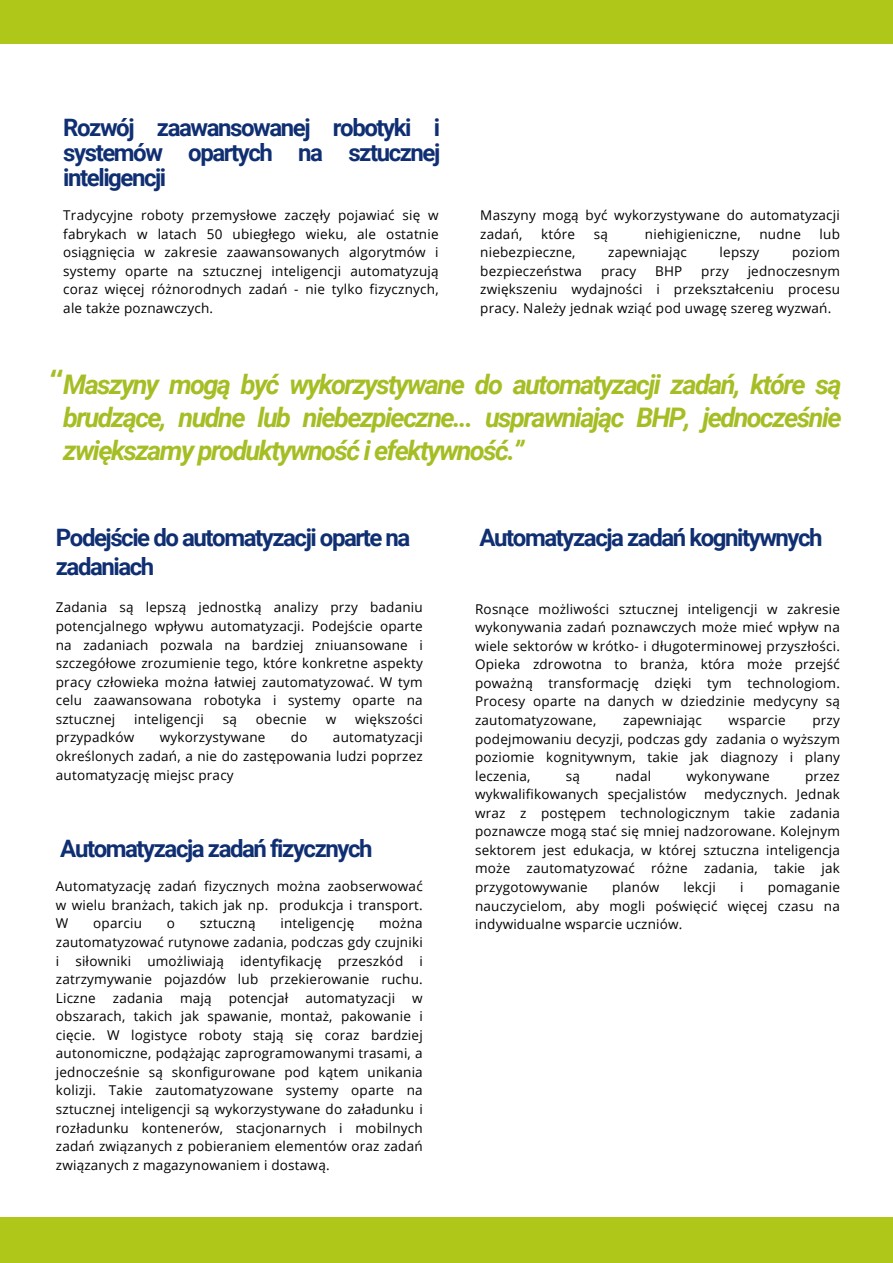
<style>
.page{position:relative;width:893px;height:1263px;background:#fff}
.page>*{position:absolute;margin:0;border:0;box-sizing:border-box;transform-origin:0 0}
.t1{font:700 28.2px "Open Sans";color:#a6bd24}
.t2{font:italic 700 27px/33.2px "Roboto";letter-spacing:-.06em;color:#a6bd24;text-align:justify}
.t3{font:700 24px/24.8px "Roboto";letter-spacing:-.06em;color:#102f72;text-align:justify}
.t4{font:13.5px/18.6px "Open Sans";letter-spacing:.015em;color:#000;text-align:justify}
</style>
<div class="page">
<div style="left:0;top:0;width:893px;height:43px;background:#aec718"></div>
<div style="left:0;top:1217px;width:893px;height:46px;background:#aec718"></div>
<h2 class="t3" style="left:63px;top:116px;width:378px">Rozwój zaawansowanej robotyki i systemów opartych na sztucznej inteligencji</h2>
<p class="t4" style="left:63px;top:205px;width:377px">Tradycyjne roboty przemysłowe zaczęły pojawiać się w fabrykach w latach 50 ubiegłego wieku, ale ostatnie osiągnięcia w zakresie zaawansowanych algorytmów i systemy oparte na sztucznej inteligencji automatyzują coraz więcej różnorodnych zadań - nie tylko fizycznych, ale także poznawczych.</p>
<p class="t4" style="left:480px;top:205px;width:361px">Maszyny mogą być wykorzystywane do automatyzacji zadań,</p>
<p class="t4" style="left:541px;top:224px;width:35px">które</p>
<p class="t4" style="left:594px;top:224px;width:16px">są</p>
<p class="t4" style="left:645px;top:224px;width:97px">niehigieniczne,</p>
<p class="t4" style="left:759px;top:224px;width:43px">nudne</p>
<p class="t4" style="left:819px;top:224px;width:22px">lub</p>
<p class="t4" style="left:480px;top:243px;width:97px">niebezpieczne,</p>
<p class="t4" style="left:608px;top:243px;width:80px">zapewniając</p>
<p class="t4" style="left:719px;top:243px;width:41px">lepszy</p>
<p class="t4" style="left:792px;top:243px;width:49px">poziom</p>
<p class="t4" style="left:480px;top:261px;width:103px">bezpieczeństwa</p>
<p class="t4" style="left:601px;top:261px;width:37px">pracy</p>
<p class="t4" style="left:655px;top:261px;width:29px">BHP</p>
<p class="t4" style="left:701px;top:261px;width:29px">przy</p>
<p class="t4" style="left:480px;top:261px;width:361px;text-indent:267px">jednoczesnym zwiększeniu wydajności i przekształceniu procesu pracy. Należy jednak wziąć pod uwagę szereg wyzwań.</p>
<p class="t1" style="left:51px;top:360px;width:14px">“</p>
<h2 class="t2" style="left:63px;top:368px;width:780px">Maszyny mogą być wykorzystywane do automatyzacji zadań, które są brudzące, nudne lub niebezpieczne... usprawniając BHP, jednocześnie zwiększamy produktywność i efektywność.”</h2>
<p class="t3" style="left:56px;top:523px;width:356px;line-height:28.7px">Podejście do automatyzacji oparte na zadaniach</p>
<h1 class="t4" style="left:56px;top:598px;width:368px">Zadania są lepszą jednostką analizy przy badaniu potencjalnego wpływu automatyzacji. Podejście oparte na zadaniach pozwala na bardziej zniuansowane i szczegółowe zrozumienie tego, które konkretne aspekty pracy człowieka można łatwiej zautomatyzować. W tym celu zaawansowana robotyka i systemy oparte na sztucznej</h1>
<h1 class="t4" style="left:134px;top:709px;width:71px">inteligencji</h1>
<h1 class="t4" style="left:223px;top:709px;width:16px">są</h1>
<h1 class="t4" style="left:256px;top:709px;width:52px">obecnie</h1>
<h1 class="t4" style="left:326px;top:709px;width:12px">w</h1>
<h1 class="t4" style="left:355px;top:709px;width:69px">większości</h1>
<h1 class="t4" style="left:56px;top:728px;width:80px">przypadków</h1>
<h1 class="t4" style="left:160px;top:728px;width:107px">wykorzystywane</h1>
<h1 class="t4" style="left:291px;top:728px;width:18px">do</h1>
<h1 class="t4" style="left:56px;top:728px;width:368px;text-indent:277px">automatyzacji określonych zadań, a nie do zastępowania ludzi poprzez automatyzację miejsc pracy</h1>
<h2 class="t3" style="left:60px;top:836px;width:314px">Automatyzacja zadań fizycznych</h2>
<p class="t4" style="left:56px;top:877px;width:368px">Automatyzację zadań fizycznych można zaobserwować w wielu branżach, takich jak np. produkcja i transport.<br>W</p>
<p class="t4" style="left:93px;top:914px;width:50px">oparciu</p>
<p class="t4" style="left:167px;top:914px;width:10px">o</p>
<p class="t4" style="left:200px;top:914px;width:57px">sztuczną</p>
<p class="t4" style="left:280px;top:914px;width:75px">inteligencję</p>
<p class="t4" style="left:56px;top:914px;width:368px;text-indent:323px">można zautomatyzować rutynowe zadania, podczas gdy czujniki i siłowniki umożliwiają identyfikację przeszkód i zatrzymywanie pojazdów lub przekierowanie ruchu.<br>Liczne</p>
<p class="t4" style="left:113px;top:988px;width:52px">zadania</p>
<p class="t4" style="left:180px;top:988px;width:33px">mają</p>
<p class="t4" style="left:229px;top:988px;width:61px">potencjał</p>
<p class="t4" style="left:305px;top:988px;width:91px">automatyzacji</p>
<p class="t4" style="left:56px;top:988px;width:368px;text-indent:356px">w obszarach, takich jak spawanie, montaż, pakowanie i cięcie. W logistyce roboty stają się coraz bardziej autonomiczne, podążając zaprogramowanymi trasami, a jednocześnie są skonfigurowane pod kątem unikania kolizji. Takie zautomatyzowane systemy oparte na sztucznej inteligencji są wykorzystywane do załadunku i rozładunku kontenerów, stacjonarnych i mobilnych zadań związanych z pobieraniem elementów oraz zadań związanych z magazynowaniem i dostawą.</p>
<h2 class="t3" style="left:479px;top:525px;width:344px">Automatyzacja zadań kognitywnych</h2>
<p class="t4" style="left:475px;top:599px;width:366px">Rosnące możliwości sztucznej inteligencji w zakresie wykonywania zadań poznawczych może mieć wpływ na wiele sektorów w krótko- i długoterminowej przyszłości.<br>Opieka zdrowotna to branża, która może przejść poważną transformację dzięki tym technologiom.<br>Procesy oparte na danych w dziedzinie medycyny są zautomatyzowane,</p>
<p class="t4" style="left:623px;top:710px;width:80px">zapewniając</p>
<p class="t4" style="left:728px;top:710px;width:59px">wsparcie</p>
<p class="t4" style="left:475px;top:710px;width:366px;text-indent:337px">przy podejmowaniu decyzji, podczas gdy zadania o wyższym poziomie kognitywnym, takie jak diagnozy i plany leczenia,</p>
<p class="t4" style="left:566px;top:766px;width:16px">są</p>
<p class="t4" style="left:615px;top:766px;width:37px">nadal</p>
<p class="t4" style="left:686px;top:766px;width:85px">wykonywane</p>
<p class="t4" style="left:805px;top:766px;width:36px">przez</p>
<p class="t4" style="left:475px;top:785px;width:213px">wykwalifikowanych specjalistów</p>
<p class="t4" style="left:475px;top:785px;width:366px;text-indent:229px">medycznych. Jednak wraz z postępem technologicznym takie zadania poznawcze mogą stać się mniej nadzorowane. Kolejnym sektorem jest edukacja, w której sztuczna inteligencja może zautomatyzować różne zadania, takie jak przygotowywanie</p>
<p class="t4" style="left:612px;top:877px;width:49px">planów</p>
<p class="t4" style="left:683px;top:877px;width:34px">lekcji</p>
<p class="t4" style="left:740px;top:877px;width:5px">i</p>
<p class="t4" style="left:475px;top:877px;width:366px;text-indent:292px">pomaganie nauczycielom, aby mogli poświęcić więcej czasu na indywidualne wsparcie uczniów.</p>
</div>
